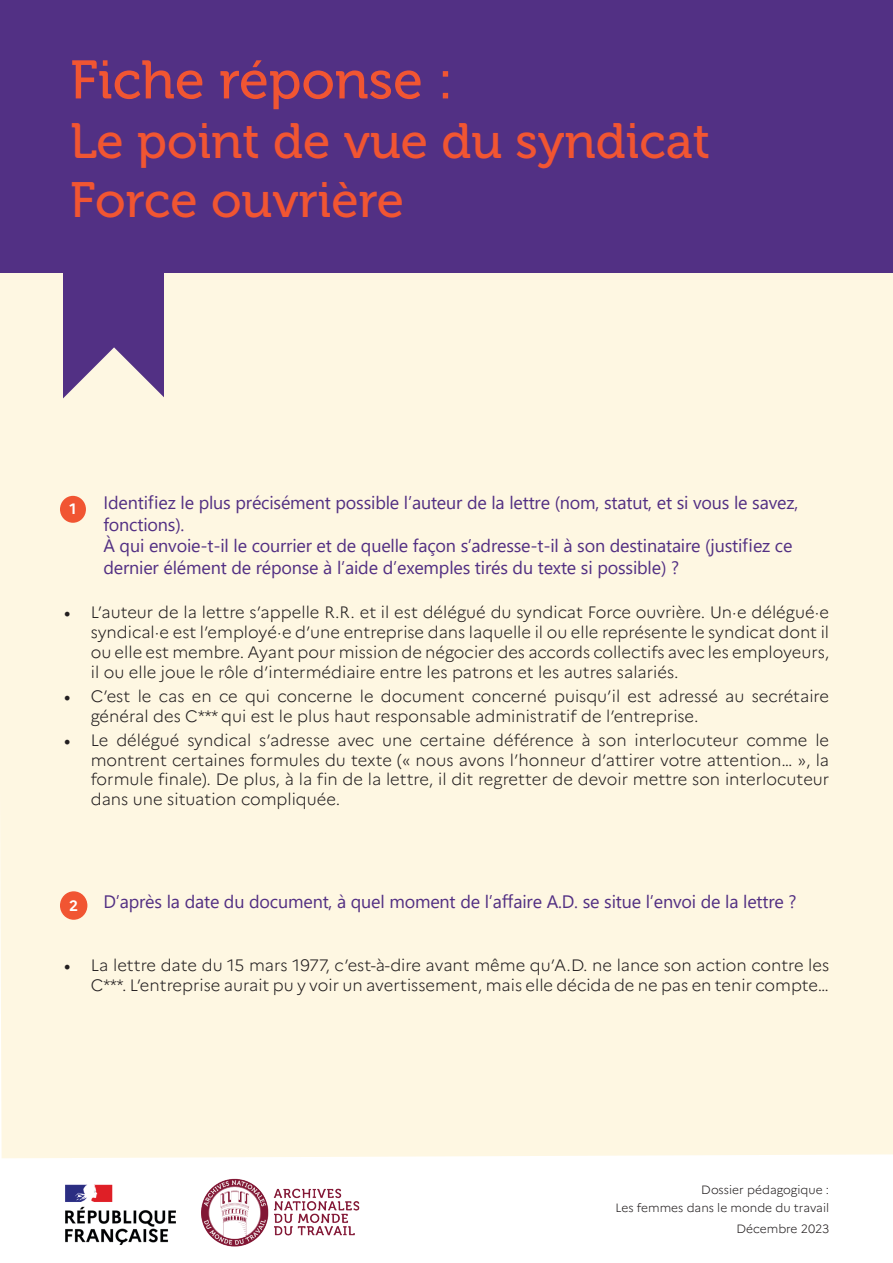
<style>
.page{position:relative;width:893px;height:1263px;background:#fff}
.page>*{position:absolute;margin:0;border:0;box-sizing:border-box;transform-origin:0 0}
.t1{font:54px "Museo 500";color:#f15532}
.t2{font:49.5px/59.4px "Museo 500";color:#f15532}
.t3{font:18px/21.6px "Yu Gothic UI";letter-spacing:-.01em;color:#522f83}
.t4{font:300 16.5px/19.8px "Marianne";color:#231f20;text-align:justify}
.t5{font:700 15px "Marianne";color:#fff}
.t6{font:300 12px/18px "Marianne";color:#231f20;text-align:right}
.s1{font-family:"Minion Pro";font-weight:400;font-size:18px}
</style>
<div class="page">
<div style="left:0;top:272px;width:893px;height:886px;background:#fef7e2"></div>
<div style="left:0;top:0;width:893px;height:272px;background:#523084"></div>
<div style="left:64px;top:270px;width:100px;height:129px;background:#523084"></div>
<svg style="left:60px;top:347px;width:108px;height:108px"></svg>
<img style="left:65px;top:1178px;width:295px;height:69px">
<div style="left:60px;top:496px;width:26px;height:27px;background:#f15532;border-radius:50%"></div>
<div style="left:61px;top:892px;width:26px;height:27px;background:#f15532;border-radius:50%"></div>
<div style="left:60px;top:891px;width:27px;height:29px;border:2px solid #f15532;border-radius:50%"></div>
<h1 class="t1" style="left:70px;top:50px;width:385px">Fiche réponse :</h1>
<h2 class="t2" style="left:70px;top:112px;width:641px">Le point de vue du syndicat<br>Force ouvrière</h2>
<p class="t5" style="left:70px;top:497px;width:8px">1</p>
<p class="t3" style="left:103px;top:489px;width:696px">Identifiez le plus précisément possible l’auteur de la lettre (nom, statut, et si vous le savez, fonctions).</p>
<p class="t3" style="left:103px;top:533px;width:690px">À qui envoie-t-il le courrier et de quelle façon s’adresse-t-il à son destinataire (justifiez ce dernier élément de réponse à l’aide d’exemples tirés du texte si possible) ?</p>
<p class="t4" style="left:91px;top:601px;width:740px;text-indent:-27px"><span class="s1">•</span> L’auteur de la lettre s’appelle R.R. et il est délégué du syndicat Force ouvrière. Un·e délégué·e syndical·e est l’employé·e d’une entreprise dans laquelle il ou elle représente le syndicat dont il ou elle est membre. Ayant pour mission de négocier des accords collectifs avec les employeurs, il ou elle joue le rôle d’intermédiaire entre les patrons et les autres salariés.</p>
<p class="t4" style="left:91px;top:685px;width:740px;text-indent:-27px"><span class="s1">•</span> C’est le cas en ce qui concerne le document concerné puisqu’il est adressé au secrétaire général des C*** qui est le plus haut responsable administratif de l’entreprise.</p>
<p class="t4" style="left:91px;top:729px;width:740px;text-indent:-27px"><span class="s1">•</span> Le délégué syndical s’adresse avec une certaine déférence à son interlocuteur comme le montrent certaines formules du texte (« nous avons l’honneur d’attirer votre attention… », la formule finale). De plus, à la fin de la lettre, il dit regretter de devoir mettre son interlocuteur dans une situation compliquée.</p>
<p class="t5" style="left:69px;top:894px;width:10px">2</p>
<p class="t3" style="left:103px;top:888px;width:695px">D’après la date du document, à quel moment de l’affaire A.D. se situe l’envoi de la lettre ?</p>
<p class="t4" style="left:64px;top:954px;width:767px;text-align:right"><span class="s1">•</span> La lettre date du 15 mars 1977, c’est-à-dire avant même qu’A.D. ne lance son action contre les<br>C***. L’entreprise aurait pu y voir un avertissement, mais elle décida de ne pas en tenir compte…</p>
<p class="t6" style="left:615px;top:1179px;width:215px">Dossier pédagogique :<br>Les femmes dans le monde du travail</p>
<p class="t6" style="left:736px;top:1219px;width:94px">Décembre 2023</p>
</div>
